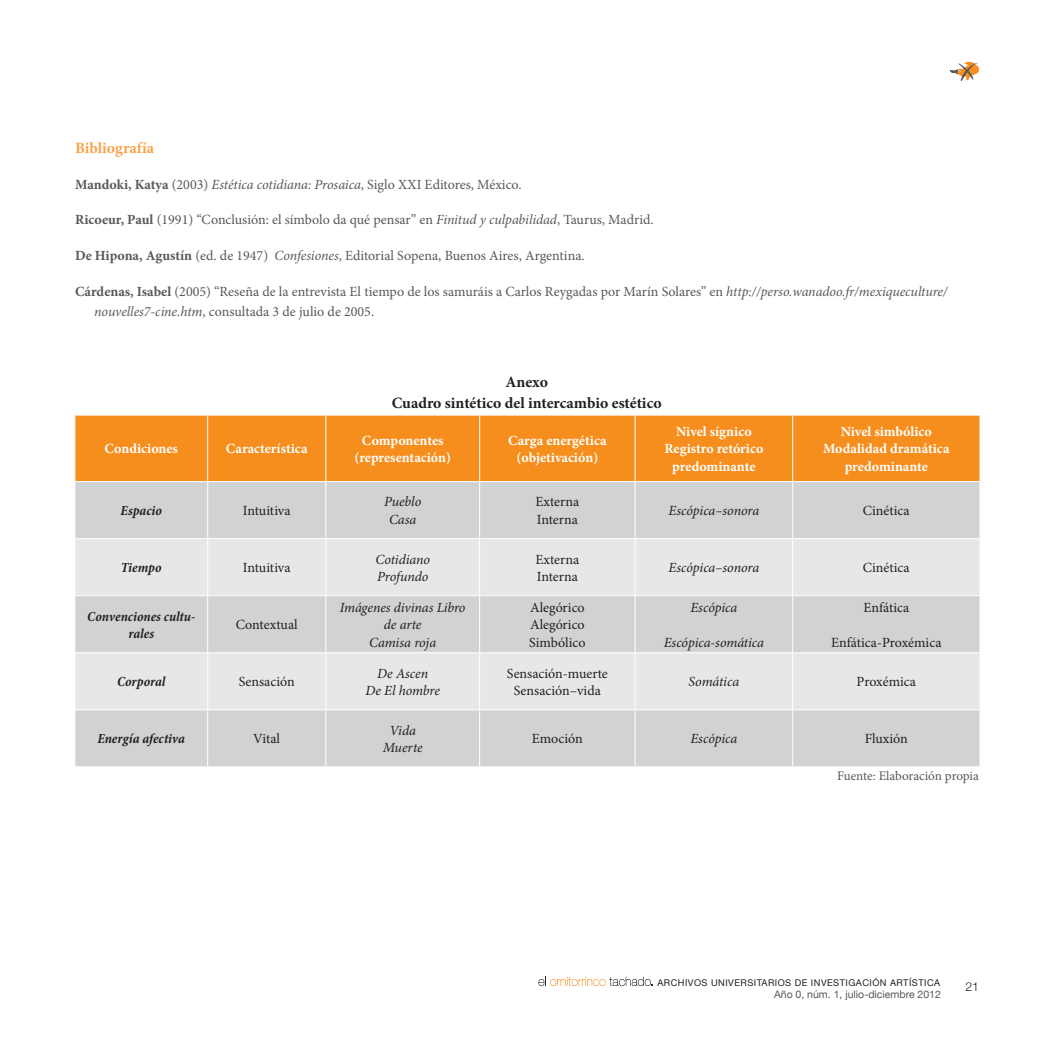
<style>
.page{position:relative;width:1042px;height:1042px;background:#fff}
.page>*{position:absolute;margin:0;border:0;box-sizing:border-box;transform-origin:0 0}
.Cuerpo_ESP{font:700 15.75px "Minion Pro";letter-spacing:-.005em;color:#231f20}
.Referencias{font:700 15.75px "Minion Pro";letter-spacing:.005em;color:#f9a249}
.Referencias-2{font:14px/20.8px "Minion Pro";color:#57585a}
.Cuerpo_ESP-2{font:14px "Minion Pro";color:#231f20}
.Cuerpo_ESP-3{font:700 14px/17.5px "Minion Pro";color:#fff;text-align:center}
.Cuerpo_ESP-4{font:italic 14px/17.5px "Minion Pro";letter-spacing:-.005em;color:#231f20;text-align:center}
.Cuerpo_ESP-5{font:italic 700 condensed 14px/17.5px "Minion Pro";color:#231f20;text-align:center}
.Pie_foto{font:13.12px "Minion Pro";letter-spacing:-.005em;color:#57585a}
.t1{font:300 12.25px "Helvetica Neue";color:#231f20}
.t2{font:10.5px "Helvetica Neue";color:#57585a}
.t3{font:9.28px "Helvetica Neue";letter-spacing:.05em;color:#231f20}
.s1{font-weight:700}
.s2{font-style:italic}
</style>
<div class="page">
<svg style="left:949px;top:62px;width:30px;height:19px"></svg>
<svg style="left:538px;top:976px;width:114px;height:10px"></svg>
<div style="left:75px;top:416px;width:904px;height:65px;background:#f68e1e"></div>
<div style="left:75px;top:482px;width:904px;height:284px;background:#d1d2d4"></div>
<svg style="left:75px;top:539px;width:904px;height:170px;background:#dfe0e2"></svg>
<hr style="left:207px;top:415px;width:1px;height:66px;background:#fff">
<hr style="left:325px;top:415px;width:1px;height:66px;background:#fff">
<hr style="left:479px;top:415px;width:1px;height:66px;background:#fff">
<hr style="left:635px;top:415px;width:1px;height:66px;background:#fff">
<hr style="left:792px;top:415px;width:1px;height:66px;background:#fff">
<hr style="left:207px;top:482px;width:1px;height:56px;background:#fff">
<hr style="left:325px;top:482px;width:1px;height:56px;background:#fff">
<hr style="left:479px;top:482px;width:1px;height:56px;background:#fff">
<hr style="left:635px;top:482px;width:1px;height:56px;background:#fff">
<hr style="left:792px;top:482px;width:1px;height:56px;background:#fff">
<hr style="left:74px;top:538px;width:134px;height:1px;background:#fff">
<hr style="left:208px;top:538px;width:118px;height:1px;background:#fff">
<hr style="left:207px;top:539px;width:1px;height:56px;background:#fff">
<hr style="left:326px;top:538px;width:154px;height:1px;background:#fff">
<hr style="left:325px;top:539px;width:1px;height:56px;background:#fff">
<hr style="left:480px;top:538px;width:155px;height:1px;background:#fff">
<hr style="left:479px;top:539px;width:1px;height:56px;background:#fff">
<hr style="left:635px;top:538px;width:157px;height:1px;background:#fff">
<hr style="left:635px;top:539px;width:1px;height:56px;background:#fff">
<hr style="left:792px;top:538px;width:188px;height:1px;background:#fff">
<hr style="left:792px;top:539px;width:1px;height:56px;background:#fff">
<hr style="left:74px;top:595px;width:134px;height:1px;background:#fff">
<hr style="left:208px;top:595px;width:118px;height:1px;background:#fff">
<hr style="left:207px;top:596px;width:1px;height:56px;background:#fff">
<hr style="left:326px;top:595px;width:154px;height:1px;background:#fff">
<hr style="left:325px;top:596px;width:1px;height:56px;background:#fff">
<hr style="left:480px;top:595px;width:155px;height:1px;background:#fff">
<hr style="left:479px;top:596px;width:1px;height:56px;background:#fff">
<hr style="left:635px;top:595px;width:157px;height:1px;background:#fff">
<hr style="left:635px;top:596px;width:1px;height:56px;background:#fff">
<hr style="left:792px;top:595px;width:188px;height:1px;background:#fff">
<hr style="left:792px;top:596px;width:1px;height:56px;background:#fff">
<hr style="left:74px;top:652px;width:134px;height:1px;background:#fff">
<hr style="left:208px;top:652px;width:118px;height:1px;background:#fff">
<hr style="left:207px;top:653px;width:1px;height:56px;background:#fff">
<hr style="left:326px;top:652px;width:154px;height:1px;background:#fff">
<hr style="left:325px;top:653px;width:1px;height:56px;background:#fff">
<hr style="left:480px;top:652px;width:155px;height:1px;background:#fff">
<hr style="left:479px;top:653px;width:1px;height:56px;background:#fff">
<hr style="left:635px;top:652px;width:157px;height:1px;background:#fff">
<hr style="left:635px;top:653px;width:1px;height:56px;background:#fff">
<hr style="left:792px;top:652px;width:188px;height:1px;background:#fff">
<hr style="left:792px;top:653px;width:1px;height:56px;background:#fff">
<hr style="left:74px;top:709px;width:134px;height:1px;background:#fff">
<hr style="left:208px;top:709px;width:118px;height:1px;background:#fff">
<hr style="left:207px;top:710px;width:1px;height:56px;background:#fff">
<hr style="left:326px;top:709px;width:154px;height:1px;background:#fff">
<hr style="left:325px;top:710px;width:1px;height:56px;background:#fff">
<hr style="left:480px;top:709px;width:155px;height:1px;background:#fff">
<hr style="left:479px;top:710px;width:1px;height:56px;background:#fff">
<hr style="left:635px;top:709px;width:157px;height:1px;background:#fff">
<hr style="left:635px;top:710px;width:1px;height:56px;background:#fff">
<hr style="left:792px;top:709px;width:188px;height:1px;background:#fff">
<hr style="left:792px;top:710px;width:1px;height:56px;background:#fff">
<p class="Referencias" style="left:75px;top:137px;width:81px">Bibliografía</p>
<p class="Referencias-2" style="left:75px;top:174px;width:448px"><span class="s1">Mandoki, Katya</span> (2003) <span class="s2">Estética cotidiana: Prosaica</span>, Siglo XXI Editores, México.</p>
<p class="Referencias-2" style="left:75px;top:209px;width:580px"><span class="s1">Ricoeur, Paul</span> (1991) “Conclusión: el símbolo da qué pensar” en <span class="s2">Finitud y culpabilidad</span>, Taurus, Madrid.</p>
<p class="Referencias-2" style="left:75px;top:245px;width:511px"><span class="s1">De Hipona, Agustín</span> (ed. de 1947) <span class="s2">Confesiones</span>, Editorial Sopena, Buenos Aires, Argentina.</p>
<p class="Referencias-2" style="left:94px;top:281px;width:855px;text-indent:-19px"><span class="s1">Cárdenas, Isabel</span> (2005) “Reseña de la entrevista El tiempo de los samuráis a Carlos Reygadas por Marín Solares” en <span class="s2">http://perso.wanadoo.fr/mexiqueculture/ nouvelles7-cine.htm</span>, consultada 3 de julio de 2005.</p>
<p class="Cuerpo_ESP-3" style="left:104px;top:440px;width:75px">Condiciones</p>
<p class="Cuerpo_ESP-3" style="left:226px;top:440px;width:83px">Característica</p>
<p class="Cuerpo_ESP-5" style="left:121px;top:502px;width:43px">Espacio</p>
<p class="Cuerpo_ESP-2" style="left:243px;top:501px;width:49px">Intuitiva</p>
<p class="Cuerpo_ESP-5" style="left:121px;top:559px;width:42px">Tiempo</p>
<p class="Cuerpo_ESP-2" style="left:243px;top:558px;width:49px">Intuitiva</p>
<p class="Cuerpo_ESP-5" style="left:87px;top:607px;width:109px">Convenciones cultu&shy;rales</p>
<p class="Cuerpo_ESP-2" style="left:236px;top:615px;width:63px">Contextual</p>
<p class="Cuerpo_ESP-5" style="left:117px;top:673px;width:50px">Corporal</p>
<p class="Cuerpo_ESP-2" style="left:239px;top:672px;width:57px">Sensación</p>
<p class="Cuerpo_ESP-5" style="left:97px;top:730px;width:89px">Energía afectiva</p>
<p class="Cuerpo_ESP-2" style="left:253px;top:729px;width:28px">Vital</p>
<p class="Cuerpo_ESP" style="left:505px;top:371px;width:44px">Anexo</p>
<p class="Cuerpo_ESP" style="left:392px;top:391px;width:271px">Cuadro sintético del intercambio estético</p>
<p class="Cuerpo_ESP-3" style="left:362px;top:431px;width:83px">Componentes</p>
<p class="Cuerpo_ESP-3" style="left:354px;top:449px;width:98px">(representación)</p>
<p class="Cuerpo_ESP-3" style="left:508px;top:431px;width:100px">Carga energética</p>
<p class="Cuerpo_ESP-3" style="left:516px;top:449px;width:83px">(objetivación)</p>
<p class="Cuerpo_ESP-3" style="left:676px;top:422px;width:77px">Nivel sígnico</p>
<p class="Cuerpo_ESP-3" style="left:664px;top:440px;width:100px">Registro retórico</p>
<p class="Cuerpo_ESP-3" style="left:672px;top:457px;width:85px">predominante</p>
<p class="Cuerpo_ESP-3" style="left:840px;top:422px;width:93px">Nivel simbólico</p>
<p class="Cuerpo_ESP-3" style="left:823px;top:440px;width:128px">Modalidad dramática predominante</p>
<p class="Cuerpo_ESP-4" style="left:384px;top:493px;width:39px">Pueblo</p>
<p class="Cuerpo_ESP-4" style="left:389px;top:511px;width:29px">Casa</p>
<p class="Cuerpo_ESP-2" style="left:535px;top:493px;width:45px">Externa</p>
<p class="Cuerpo_ESP-2" style="left:537px;top:510px;width:43px">Interna</p>
<p class="Cuerpo_ESP-4" style="left:668px;top:502px;width:92px">Escópica–sonora</p>
<p class="Cuerpo_ESP-2" style="left:863px;top:501px;width:48px">Cinética</p>
<p class="Cuerpo_ESP-4" style="left:375px;top:550px;width:56px">Cotidiano</p>
<p class="Cuerpo_ESP-4" style="left:377px;top:568px;width:53px">Profundo</p>
<p class="Cuerpo_ESP-2" style="left:535px;top:550px;width:45px">Externa</p>
<p class="Cuerpo_ESP-2" style="left:537px;top:567px;width:43px">Interna</p>
<p class="Cuerpo_ESP-4" style="left:668px;top:559px;width:92px">Escópica–sonora</p>
<p class="Cuerpo_ESP-2" style="left:863px;top:558px;width:48px">Cinética</p>
<p class="Cuerpo_ESP-4" style="left:340px;top:598px;width:127px">Imágenes divinas Libro de arte</p>
<p class="Cuerpo_ESP-4" style="left:369px;top:633px;width:68px">Camisa roja</p>
<p class="Cuerpo_ESP-2" style="left:530px;top:598px;width:56px">Alegórico</p>
<p class="Cuerpo_ESP-2" style="left:530px;top:615px;width:56px">Alegórico</p>
<p class="Cuerpo_ESP-2" style="left:529px;top:633px;width:58px">Simbólico</p>
<p class="Cuerpo_ESP-4" style="left:690px;top:598px;width:48px">Escópica</p>
<p class="Cuerpo_ESP-4" style="left:664px;top:633px;width:102px">Escópica-somática</p>
<p class="Cuerpo_ESP-2" style="left:863px;top:598px;width:47px">Enfática</p>
<p class="Cuerpo_ESP-2" style="left:831px;top:633px;width:112px">Enfática-Proxémica</p>
<p class="Cuerpo_ESP-4" style="left:377px;top:664px;width:53px">De Ascen</p>
<p class="Cuerpo_ESP-4" style="left:365px;top:682px;width:76px">De El hombre</p>
<p class="Cuerpo_ESP-2" style="left:507px;top:664px;width:103px">Sensación-muerte</p>
<p class="Cuerpo_ESP-2" style="left:514px;top:681px;width:89px">Sensación–vida</p>
<p class="Cuerpo_ESP-4" style="left:688px;top:673px;width:52px">Somática</p>
<p class="Cuerpo_ESP-2" style="left:856px;top:672px;width:61px">Proxémica</p>
<p class="Cuerpo_ESP-4" style="left:389px;top:721px;width:28px">Vida</p>
<p class="Cuerpo_ESP-4" style="left:383px;top:739px;width:42px">Muerte</p>
<p class="Cuerpo_ESP-2" style="left:532px;top:729px;width:52px">Emoción</p>
<p class="Cuerpo_ESP-4" style="left:690px;top:730px;width:48px">Escópica</p>
<p class="Cuerpo_ESP-2" style="left:865px;top:729px;width:45px">Fluxión</p>
<p class="Pie_foto" style="left:837px;top:766px;width:143px">Fuente: Elaboración propia</p>
<p class="t3" style="left:657px;top:977px;width:284px">ARCHIVOS UNIVERSITARIOS DE INVESTIGACIÓN ARTÍSTICA</p>
<p class="t2" style="left:774px;top:987px;width:168px">Año 0, núm. 1, julio-diciembre 2012</p>
<p class="t1" style="left:965px;top:979px;width:15px">21</p>
</div>
